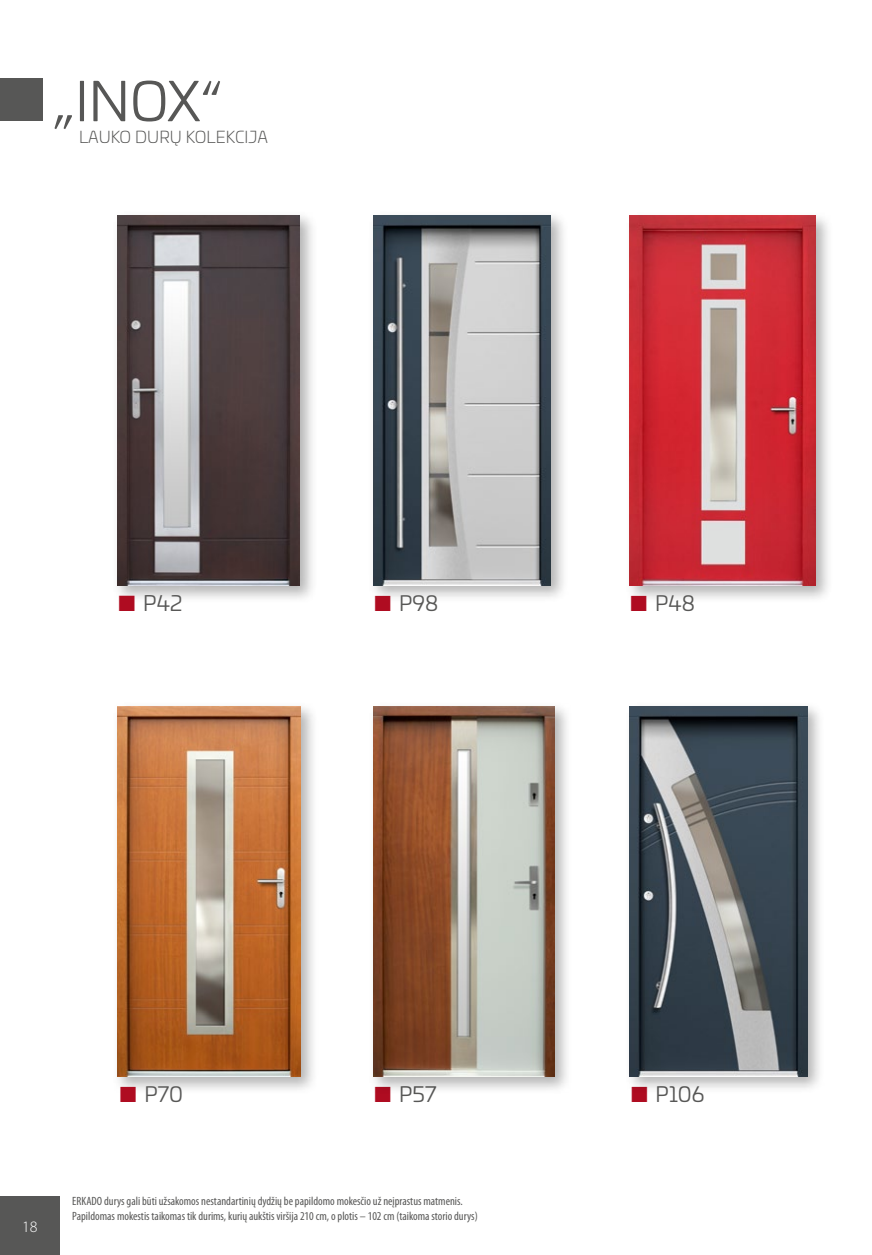
<style>
.page{position:relative;width:872px;height:1255px;background:#fff}
.page>*{position:absolute;margin:0;border:0;box-sizing:border-box;transform-origin:0 0}
.t1{font:54px "Univia Pro";color:#575756}
.t2{font:21.15px "Univia Pro";color:#575756}
.t3{font:21px "Univia Pro";color:#575756}
.t4{font:300 16.5px "Univia Pro";color:#575756}
.t5{font:300 15.9px "Myriad Pro";color:#fff}
.t6{font:condensed 12px/14.4px "Myriad Pro";color:#575756}
</style>
<div class="page">
<div style="left:0;top:79px;width:43px;height:42px;background:#575756"></div>
<div style="left:112px;top:210px;width:205px;height:393px;background:#000;opacity:.3"></div>
<img style="left:117px;top:215px;width:183px;height:370px">
<div style="left:112px;top:701px;width:207px;height:393px;background:#000;opacity:.3"></div>
<img style="left:117px;top:706px;width:184px;height:370px">
<div style="left:368px;top:701px;width:204px;height:393px;background:#000;opacity:.3"></div>
<img style="left:373px;top:706px;width:181px;height:370px">
<div style="left:624px;top:210px;width:210px;height:393px;background:#000;opacity:.3"></div>
<img style="left:629px;top:215px;width:187px;height:370px">
<div style="left:368px;top:210px;width:200px;height:393px;background:#000;opacity:.3"></div>
<img style="left:373px;top:215px;width:178px;height:370px">
<div style="left:624px;top:701px;width:200px;height:392px;background:#000;opacity:.3"></div>
<img style="left:629px;top:706px;width:178px;height:370px">
<div style="left:0;top:1196px;width:60px;height:58px;background:#575756"></div>
<svg style="left:119px;top:595px;width:16px;height:8px"></svg>
<svg style="left:121px;top:1086px;width:15px;height:8px"></svg>
<svg style="left:375px;top:1086px;width:15px;height:8px"></svg>
<svg style="left:375px;top:595px;width:15px;height:8px"></svg>
<svg style="left:631px;top:595px;width:15px;height:8px"></svg>
<svg style="left:632px;top:1086px;width:15px;height:7px"></svg>
<h1 class="t1" style="left:54px;top:62px;width:170px">„INOX“</h1>
<h3 class="t4" style="left:79px;top:125px;width:190px">LAUKO DURŲ KOLEKCIJA</h3>
<h2 class="t2" style="left:143px;top:588px;width:41px">P42</h2>
<h3 class="t3" style="left:399px;top:587px;width:41px">P98</h3>
<h3 class="t3" style="left:655px;top:588px;width:41px">P48</h3>
<h3 class="t3" style="left:144px;top:1078px;width:40px">P70</h3>
<h3 class="t3" style="left:399px;top:1078px;width:39px">P57</h3>
<h3 class="t5" style="left:22px;top:1216px;width:17px">18</h3>
<p class="t6" style="left:72px;top:1193px;width:407px">ERKADO durys gali būti užsakomos nestandartinių dydžių be papildomo mokesčio už neįprastus matmenis.<br>Papildomas mokestis taikomas tik durims, kurių aukštis viršija 210 cm, o plotis – 102 cm (taikoma storio durys)</p>
<h3 class="t3" style="left:655px;top:1078px;width:50px">P106</h3>
</div>
